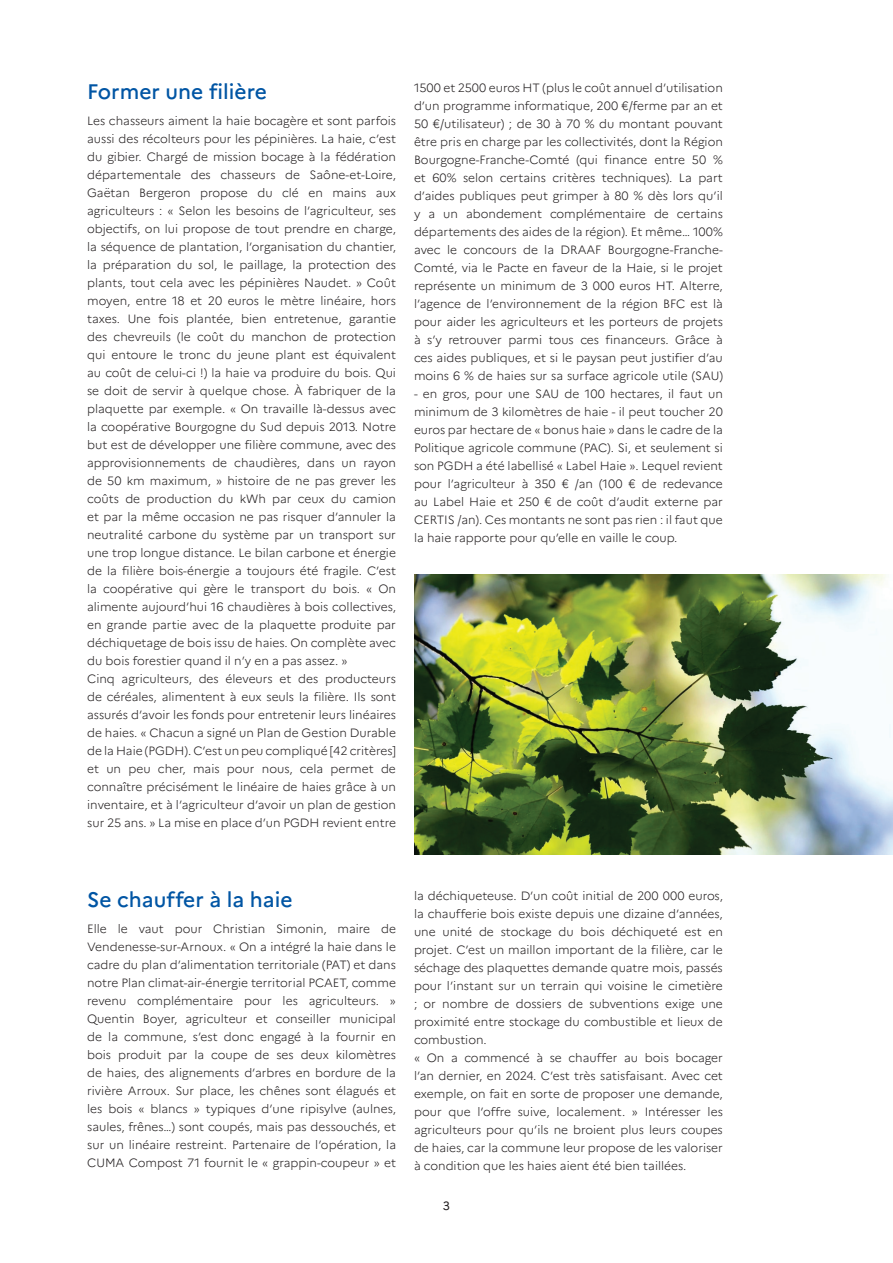
<style>
.page{position:relative;width:893px;height:1263px;background:#fff}
.page>*{position:absolute;margin:0;border:0;box-sizing:border-box;transform-origin:0 0}
.t1{font:500 21px "Marianne";color:#0155a4}
.t2{font:300 12px/18px "Marianne";color:#231f20;text-align:justify}
.t3{font:12px "Marianne";color:#231f20}
</style>
<div class="page">
<img style="left:414px;top:574px;width:479px;height:281px">
<h1 class="t1" style="left:87px;top:78px;width:181px">Former une filière</h1>
<p class="t2" style="left:87px;top:112px;width:310px;text-align:left">Les chasseurs aiment la haie bocagère et sont parfois aussi des récolteurs pour les pépinières. La haie, c’est du gibier. Chargé de mission bocage à la fédération départementale des chasseurs de Saône-et-Loire, Gaëtan Bergeron propose du clé en mains aux agriculteurs : « Selon les besoins de l’agriculteur, ses objectifs, on lui propose de tout prendre en charge, la séquence de plantation, l’organisation du chantier, la préparation du sol, le paillage, la protection des plants, tout cela avec les pépinières Naudet. » Coût moyen, entre 18 et 20 euros le mètre linéaire, hors taxes. Une fois plantée, bien entretenue, garantie des chevreuils (le coût du manchon de protection qui entoure le tronc du jeune plant est équivalent au coût de celui-ci !) la haie va produire du bois. Qui se doit de servir à quelque chose. À fabriquer de la plaquette par exemple. « On travaille là-dessus avec la coopérative Bourgogne du Sud depuis 2013. Notre but est de développer une filière commune, avec des approvisionnements de chaudières, dans un rayon de 50 km maximum, » histoire de ne pas grever les coûts de production du kWh par ceux du camion et par la même occasion ne pas risquer d’annuler la neutralité carbone du système par un transport sur une trop longue distance. Le bilan carbone et énergie de la filière bois-énergie a toujours été fragile. C’est la coopérative qui gère le transport du bois. « On alimente aujourd’hui 16 chaudières à bois collectives, en grande partie avec de la plaquette produite par déchiquetage de bois issu de haies. On complète avec du bois forestier quand il n’y en a pas assez. »<br>Cinq agriculteurs, des éleveurs et des producteurs de céréales, alimentent à eux seuls la filière. Ils sont assurés d’avoir les fonds pour entretenir leurs linéaires de haies. « Chacun a signé un Plan de Gestion Durable de la Haie (PGDH). C’est un peu compliqué [42 critères] et un peu cher, mais pour nous, cela permet de connaître précisément le linéaire de haies grâce à un inventaire, et à l’agriculteur d’avoir un plan de gestion sur 25 ans. » La mise en place d’un PGDH revient entre</p>
<p class="t2" style="left:414px;top:79px;width:310px">1500 et 2500 euros HT (plus le coût annuel d’utilisation d’un programme informatique, 200 €/ferme par an et 50 €/utilisateur) ; de 30 à 70 % du montant pouvant être pris en charge par les collectivités, dont la Région Bourgogne-Franche-Comté (qui finance entre 50 % et 60% selon certains critères techniques). La part d’aides publiques peut grimper à 80 % dès lors qu’il y a un abondement complémentaire de certains départements des aides de la région). Et même… 100% avec le concours de la DRAAF Bourgogne-Franche-Comté, via le Pacte en faveur de la Haie, si le projet représente un minimum de 3 000 euros HT. Alterre, l’agence de l’environnement de la région BFC est là pour aider les agriculteurs et les porteurs de projets à s’y retrouver parmi tous ces financeurs. Grâce à ces aides publiques, et si le paysan peut justifier d’au moins 6 % de haies sur sa surface agricole utile (SAU)</p>
<p class="t2" style="left:414px;top:385px;width:310px">- en gros, pour une SAU de 100 hectares, il faut un minimum de 3 kilomètres de haie - il peut toucher 20 euros par hectare de « bonus haie » dans le cadre de la Politique agricole commune (PAC). Si, et seulement si son PGDH a été labellisé « Label Haie ». Lequel revient pour l’agriculteur à 350 € /an (100 € de redevance au Label Haie et 250 € de coût d’audit externe par CERTIS /an). Ces montants ne sont pas rien : il faut que la haie rapporte pour qu’elle en vaille le coup.</p>
<h1 class="t1" style="left:87px;top:886px;width:207px">Se chauffer à la haie</h1>
<p class="t2" style="left:87px;top:920px;width:310px">Elle le vaut pour Christian Simonin, maire de Vendenesse-sur-Arnoux. « On a intégré la haie dans le cadre du plan d’alimentation territoriale (PAT) et dans notre Plan climat-air-énergie territorial PCAET, comme revenu complémentaire pour les agriculteurs. » Quentin Boyer, agriculteur et conseiller municipal de la commune, s’est donc engagé à la fournir en bois produit par la coupe de ses deux kilomètres de haies, des alignements d’arbres en bordure de la rivière Arroux. Sur place, les chênes sont élagués et les bois « blancs » typiques d’une ripisylve (aulnes, saules, frênes…) sont coupés, mais pas dessouchés, et sur un linéaire restreint. Partenaire de l’opération, la CUMA Compost 71 fournit le « grappin-coupeur » et</p>
<p class="t2" style="left:414px;top:886px;width:310px;text-align:left">la déchiqueteuse. D’un coût initial de 200 000 euros, la chaufferie bois existe depuis une dizaine d’années, une unité de stockage du bois déchiqueté est en projet. C’est un maillon important de la filière, car le séchage des plaquettes demande quatre mois, passés pour l’instant sur un terrain qui voisine le cimetière ; or nombre de dossiers de subventions exige une proximité entre stockage du combustible et lieux de combustion.<br>« On a commencé à se chauffer au bois bocager l’an dernier, en 2024. C’est très satisfaisant. Avec cet exemple, on fait en sorte de proposer une demande, pour que l’offre suive, localement. » Intéresser les agriculteurs pour qu’ils ne broient plus leurs coupes de haies, car la commune leur propose de les valoriser à condition que les haies aient été bien taillées.</p>
<p class="t3" style="left:443px;top:1199px;width:9px">3</p>
</div>
